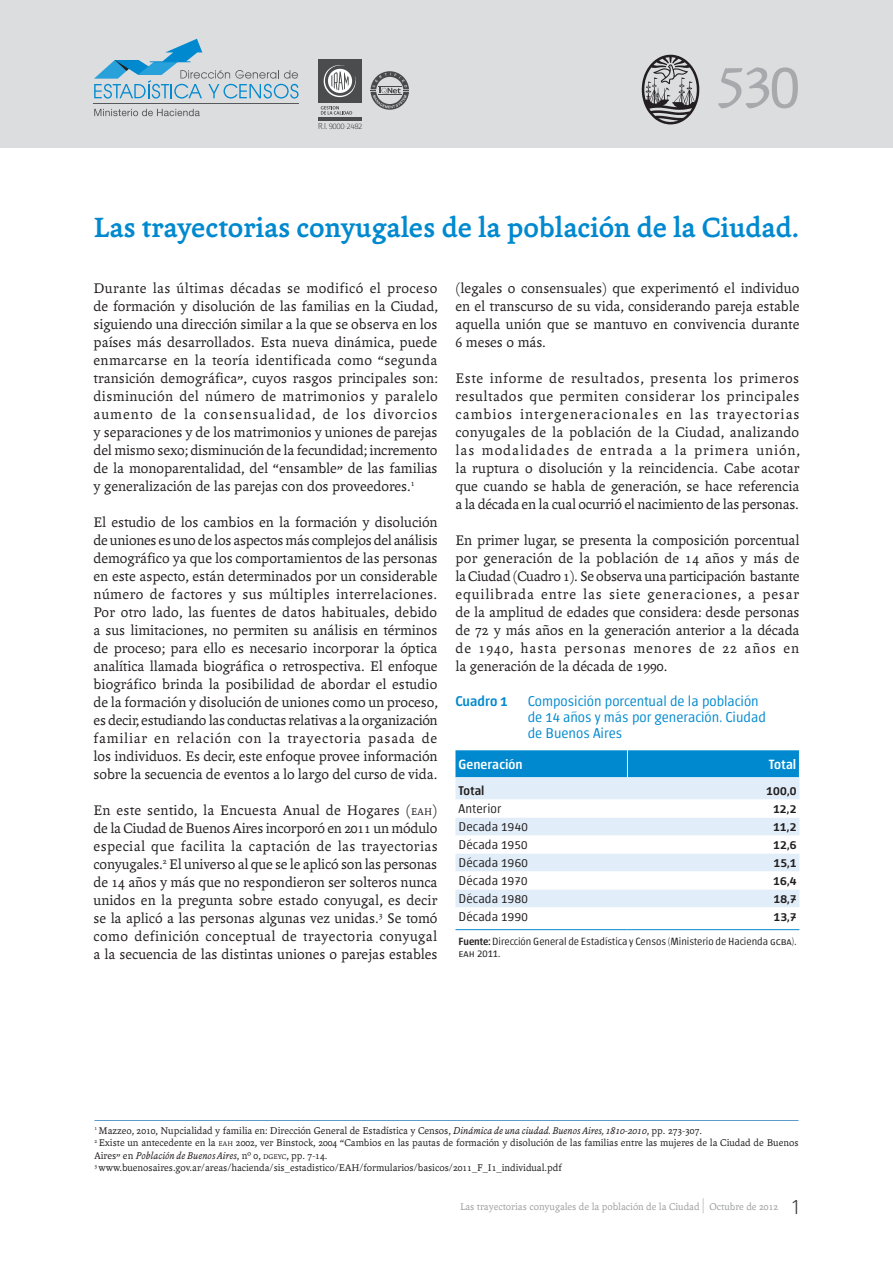
<style>
.page{position:relative;width:893px;height:1263px;background:#fff}
.page>*{position:absolute;margin:0;border:0;box-sizing:border-box;transform-origin:0 0}
.t1{font:64.05px "Andralis NDSC";color:#a8a9ad}
.Título_informe{font:700 30px "Andralis ND Os F";color:#0089cf}
.Texto_general{font:15px/18px "Andralis ND Os F";color:#231f20;text-align:justify}
.Titulos{font:300 14.25px/15.8px "Chaco";color:#0089cf}
.Titulos-2{font:500 14.25px "Chaco";color:#0089cf}
.Cuadros_Cabezal{font:500 13.5px "Chaco";letter-spacing:.005em;color:#fff}
.Variables_izquierda{font:300 12.75px "Chaco";letter-spacing:.015em;color:#231f20}
.Datos{font:500 12.75px "Chaco";letter-spacing:.015em;color:#231f20}
.Variables_izquierda-2{font:500 12.75px "Chaco";letter-spacing:.01em;color:#231f20}
.Nota_al_pie{font:10.5px/12.6px "Andralis ND Os F";color:#231f20}
.Fuente{font:300 10.5px/12px "Chaco";color:#231f20}
.t2{font:10.5px "Andralis ND Os F";color:#9d9fa2}
.t3{font:100 8.7px "Chaco";letter-spacing:-.05em;color:#3e3e3f}
.s1{font-style:inherit}
.s2{font-size:10.5px}
.s3{font-weight:500}
.s4{font-style:italic}
.s5{font-size:7.35px}
.s6{font-size:21px}
.s7{font-family:"Zurich BT";font-weight:300;font-size:19.5px;color:#3e3e3f}
</style>
<div class="page">
<svg style="left:455px;top:750px;width:345px;height:180px"></svg>
<hr style="left:455px;top:929px;width:172px;height:1px;background:#0089cf">
<hr style="left:627px;top:929px;width:172px;height:1px;background:#0089cf">
<hr style="left:94px;top:1120px;width:705px;height:1px;background:#5d9bc8">
<div style="left:0;top:0;width:893px;height:148px;background:#dcdddf"></div>
<svg style="left:642px;top:55px;width:57px;height:69px"></svg>
<svg style="left:370px;top:71px;width:39px;height:39px"></svg>
<hr style="left:94px;top:104px;width:205px;height:1px;background:#57585a">
<svg style="left:94px;top:109px;width:106px;height:7px"></svg>
<svg style="left:94px;top:39px;width:205px;height:60px"></svg>
<div style="left:318px;top:59px;width:44px;height:44px;background:#4b4c4d"></div>
<hr style="left:318px;top:117px;width:44px;height:3px;background:#4b4c4d">
<svg style="left:323px;top:65px;width:33px;height:33px"></svg>
<svg style="left:321px;top:106px;width:31px;height:9px"></svg>
<p class="t3" style="left:318px;top:122px;width:46px">R.I. 9000-2482</p>
<p class="t1" style="left:716px;top:52px;width:85px">530</p>
<p class="Título_informe" style="left:94px;top:212px;width:706px">Las trayectorias conyugales de la población de la Ciudad.</p>
<p class="Texto_general" style="left:94px;top:279px;width:346px">Durante las últimas décadas se modificó el proceso de formación y disolución de las familias en la Ciudad, siguiendo una dirección similar a la que se observa en los países más desarrollados. Esta nueva dinámica, puede enmarcarse en la teoría identificada como “segunda transición demográfica”, cuyos rasgos principales son: disminución del número de matrimonios y paralelo aumento de la consensualidad, de los divorcios y separaciones y de los matrimonios y uniones de parejas del mismo sexo; disminución de la fecundidad; incremento de la monoparentalidad, del “ensamble” de las familias y generalización de las parejas con dos proveedores.<sup>1</sup></p>
<p class="Texto_general" style="left:94px;top:513px;width:346px">El estudio de los cambios en la formación y disolución de uniones es uno de los aspectos más complejos del análisis demográfico ya que los comportamientos de las personas en este aspecto, están determinados por un considerable número de factores y sus múltiples interrelaciones.<br>Por otro lado, las fuentes de datos habituales, debido a sus limitaciones, no permiten su análisis en términos de proceso; para ello es necesario incorporar la óptica analítica llamada biográfica o retrospectiva. El enfoque biográfico brinda la posibilidad de abordar el estudio de la formación y disolución de uniones como un proceso, es decir, estudiando las conductas relativas a la organización familiar en relación con la trayectoria pasada de los individuos. Es decir, este enfoque provee información sobre la secuencia de eventos a lo largo del curso de vida.</p>
<p class="Texto_general" style="left:94px;top:801px;width:346px">En este sentido, la Encuesta Anual de Hogares <span class="s1">(</span><span class="s2">EAH</span>) de la Ciudad de Buenos Aires incorporó en 2011 un módulo especial que facilita la captación de las trayectorias conyugales.<sup>2</sup> El universo al que se le aplicó son las personas de 14 años y más que no respondieron ser solteros nunca unidos en la pregunta sobre estado conyugal, es decir se la aplicó a las personas algunas vez unidas.<sup>3</sup> Se tomó como definición conceptual de trayectoria conyugal a la secuencia de las distintas uniones o parejas estables</p>
<p class="Texto_general" style="left:455px;top:279px;width:345px">(legales o consensuales) que experimentó el individuo en el transcurso de su vida, considerando pareja estable aquella unión que se mantuvo en convivencia durante 6 meses o más.</p>
<p class="Texto_general" style="left:455px;top:369px;width:346px">Este informe de resultados, presenta los primeros resultados que permiten considerar los principales cambios intergeneracionales en las trayectorias conyugales de la población de la Ciudad, analizando las modalidades de entrada a la primera unión, la ruptura o disolución y la reincidencia. Cabe acotar que cuando se habla de generación, se hace referencia a la década en la cual ocurrió el nacimiento de las personas.</p>
<p class="Texto_general" style="left:455px;top:531px;width:345px">En primer lugar, se presenta la composición porcentual por generación de la población de 14 años y más de la Ciudad (Cuadro 1). Se observa una participación bastante equilibrada entre las siete generaciones, a pesar de la amplitud de edades que considera: desde personas de 72 y más años en la generación anterior a la década de 1940, hasta personas menores de 22 años en la generación de la década de 1990.</p>
<p class="Titulos-2" style="left:455px;top:695px;width:54px">Cuadro 1</p>
<p class="Titulos" style="left:528px;top:694px;width:240px">Composición porcentual de la población de 14 años y más por generación. Ciudad de Buenos Aires</p>
<p class="Cuadros_Cabezal" style="left:458px;top:758px;width:66px">Generación</p>
<p class="Cuadros_Cabezal" style="left:769px;top:758px;width:29px">Total</p>
<p class="Variables_izquierda-2" style="left:458px;top:785px;width:28px">Total</p>
<p class="Datos" style="left:766px;top:785px;width:32px">100,0</p>
<p class="Variables_izquierda" style="left:458px;top:803px;width:44px">Anterior</p>
<p class="Datos" style="left:773px;top:803px;width:25px">12,2</p>
<p class="Variables_izquierda" style="left:458px;top:821px;width:71px">Decada 1940</p>
<p class="Datos" style="left:773px;top:821px;width:25px">11,2</p>
<p class="Variables_izquierda" style="left:458px;top:839px;width:71px">Década 1950</p>
<p class="Datos" style="left:773px;top:839px;width:25px">12,6</p>
<p class="Variables_izquierda" style="left:458px;top:857px;width:71px">Década 1960</p>
<p class="Datos" style="left:773px;top:857px;width:25px">15,1</p>
<p class="Variables_izquierda" style="left:458px;top:875px;width:71px">Década 1970</p>
<p class="Datos" style="left:773px;top:875px;width:25px">16,4</p>
<p class="Variables_izquierda" style="left:458px;top:893px;width:71px">Década 1980</p>
<p class="Datos" style="left:773px;top:893px;width:25px">18,7</p>
<p class="Variables_izquierda" style="left:458px;top:911px;width:71px">Década 1990</p>
<p class="Datos" style="left:773px;top:911px;width:24px">13,7</p>
<p class="Fuente" style="left:458px;top:936px;width:339px"><span class="s3">Fuente:</span> Dirección General de Estadística y Censos (Ministerio de Hacienda gcba). eah 2011.</p>
<p class="Nota_al_pie" style="left:94px;top:1124px;width:609px"><sup>1</sup> Mazzeo, 2010, Nupcialidad y familia en: Dirección General de Estadística y Censos, <span class="s4">Dinámica de una ciudad. Buenos Aires, 1810-2010</span>, pp. 273-307.</p>
<p class="Nota_al_pie" style="left:94px;top:1137px;width:706px"><sup>2</sup> Existe un antecedente en la <span class="s5">EAH</span> <span class="s1">2002</span>, ver Binstock, 2004 “Cambios en las pautas de formación y disolución de las familias entre las mujeres de la Ciudad de Buenos<br>Aires” en <span class="s4">Población de Buenos Aires</span>, nº 0, <span class="s5">DGEYC</span>, pp. 7-14.</p>
<p class="Nota_al_pie" style="left:94px;top:1162px;width:469px"><sup>3</sup> www.buenosaires.gov.ar/areas/hacienda/sis_estadistico/EAH/formularios/basicos/2011_F_I1_individual.pdf</p>
<p class="t2" style="left:460px;top:1201px;width:343px">Las trayectorias conyugales de la población de la Ciudad <span class="s6">|</span> Octubre de 2012 <span class="s7">1</span></p>
</div>
